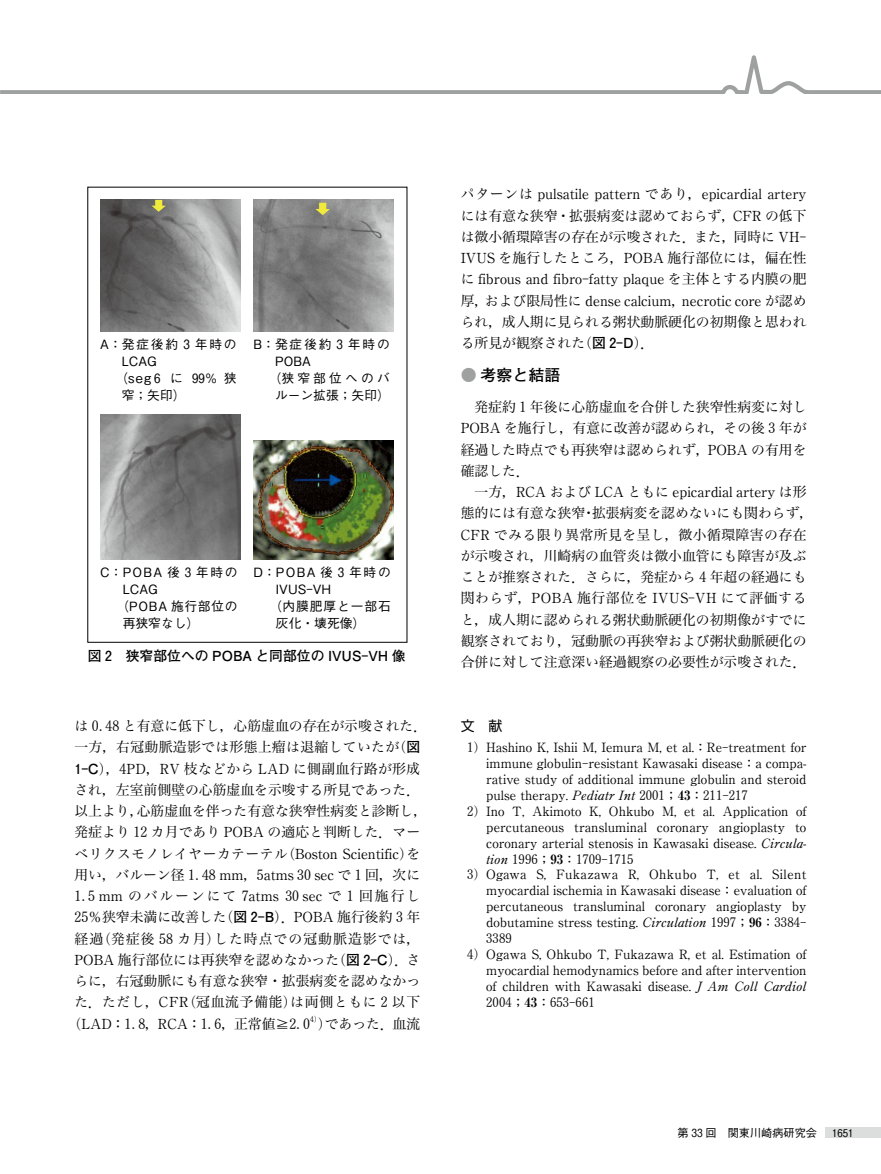
<style>
.page{position:relative;width:881px;height:1174px;background:#fff}
.page>*{position:absolute;margin:0;border:0;box-sizing:border-box;transform-origin:0 0}
.t1{font:700 15.9px "Futo Go B101 Pr 5";color:#000}
.t2{font:13.8px/21.3px "Hira Min Pro W3";color:#000}
.t3{font:13.8px/21.3px "Ryumin Pr 5";color:#000}
.t4{font:700 13.8px "Futo Go B101 Pr 5";color:#000}
.t5{font:13.8px "Tsuku Min Pro R";color:#000}
.t6{font:13.8px "Shin Go Pr 5";color:#000}
.t7{font:12.75px/15.9px "Ryumin Pr 5";color:#000;text-align:justify}
.t8{font:500 12.75px/17px "Gothic BBB Pr 5";letter-spacing:.07em;color:#000}
.t9{font:12.75px "Tsuku Min Pro R";color:#000}
.t10{font:500 12.75px/17px "Gothic BBB Pr 5";letter-spacing:.145em;color:#000}
.t11{font:500 12.75px/17px "Gothic BBB Pr 5";letter-spacing:.09em;color:#000}
.t12{font:500 11.1px "Gothic BBB Pr 5";color:#000}
.t13{font:500 10.65px "Gothic BBB Pr 5";color:#000}
.t14{font:7.65px "Tsuku Min Pro R";color:#000}
.s1{font-family:"Hira Min Pro W3";font-weight:400}
.s2{font-family:"Tsuku Min Pro R"}
.s3{font-family:"Ryumin Pr 5"}
.s4{font-family:"Futo Go B101 Pr 5";font-weight:700}
.s5{font-family:"Hira Min Pro W3"}
.s6{color:#9fa0a0}
.s7{font-family:"Ryumin Pr 5 Regular."}
.s8{font-weight:700;font-stretch:expanded}
.s9{font-family:"Ryumin Pr 5";font-weight:700;font-stretch:expanded}
</style>
<div class="page">
<div style="left:825px;top:1127px;width:55px;height:10px;background:#dcdddd"></div>
<svg style="left:0;top:55px;width:880px;height:39px"></svg>
<img style="left:100px;top:200px;width:141px;height:132px">
<svg style="left:151px;top:200px;width:15px;height:12px"></svg>
<img style="left:253px;top:200px;width:141px;height:132px">
<svg style="left:315px;top:203px;width:15px;height:12px"></svg>
<img style="left:100px;top:415px;width:141px;height:144px">
<img style="left:253px;top:440px;width:141px;height:119px">
<p class="t11" style="left:122px;top:336px;width:116px;text-indent:-21px">A<span class="s1">：</span>発症後約 3 年時の<br>LCAG<br>(seg 6 に 99％狭窄<span class="s1">；</span>矢印)</p>
<p class="t10" style="left:275px;top:336px;width:116px;text-indent:-21px">B<span class="s1">：</span>発症後約 3 年時の<br>POBA<br>(狭窄部位へのバルーン拡張<span class="s1">；</span>矢印)</p>
<p class="t8" style="left:123px;top:564px;width:116px;text-indent:-22px">C<span class="s1">：</span>POBA 後 3 年時の<br>LCAG<br>(POBA 施行部位の再狭窄なし)</p>
<p class="t8" style="left:276px;top:564px;width:116px;text-indent:-22px">D<span class="s1">：</span>POBA 後 3 年時の<br>IVUS-VH<br>(内膜肥厚と一部石灰化・壊死像)</p>
<p class="t4" style="left:88px;top:649px;width:319px">図 2 狭窄部位への POBA と同部位の IVUS-VH 像</p>
<p class="t2" style="left:74px;top:716px;width:354px">は <span class="s2">0.48</span> と有意に低下し，心筋虚血の存在が示唆された．一方，右冠動脈造影では形態上瘤は退縮していたが<span class="s3">(</span><span class="s4">図<br>1-C</span><span class="s3">)</span>，<span class="s2">4</span><span class="s3">PD</span>，<span class="s3">RV</span> 枝などから <span class="s3">LAD</span> に側副血行路が形成され，左室前側壁の心筋虚血を示唆する所見であった．以上より，心筋虚血を伴った有意な狭窄性病変と診断し，発症より <span class="s2">12</span> カ月であり <span class="s3">POBA</span> の適応と判断した．マー</p>
<p class="t3" style="left:74px;top:843px;width:347px"><span class="s5">ベリクスモノレイヤーカテーテル</span>(Boston Scientific)<span class="s5">を</span></p>
<p class="t2" style="left:74px;top:865px;width:347px;text-align:justify">用い，バルーン径 <span class="s2">1.48</span> <span class="s3">mm</span>，<span class="s2">5</span><span class="s3">atms</span> <span class="s2">30</span> <span class="s3">sec</span> で <span class="s2">1</span> 回，次に<span class="s2">1.5</span> <span class="s3">mm</span> のバルーンにて <span class="s2">7</span><span class="s3">atms</span> <span class="s2">30</span> <span class="s3">sec</span> で <span class="s2">1</span> 回施行し<span class="s2">25</span><span class="s3">％</span>狭窄未満に改善した<span class="s3">(</span><span class="s4">図 2-B</span><span class="s3">)</span>．<span class="s3">POBA</span> 施行後約 <span class="s2">3</span> 年経過<span class="s3">(</span>発症後 <span class="s2">58</span> カ月<span class="s3">)</span>した時点での冠動脈造影では，<span class="s3">POBA</span> 施行部位には再狭窄を認めなかった<span class="s3">(</span><span class="s4">図 2-C</span><span class="s3">)</span>．さらに，右冠動脈にも有意な狭窄・拡張病変を認めなかった．ただし，<span class="s3">CFR(</span>冠血流予備能<span class="s3">)</span>は両側ともに <span class="s2">2</span> 以下</p>
<p class="t5" style="left:74px;top:1015px;width:237px"><span class="s3">(LAD</span><span class="s5">：</span>1.8<span class="s5">，</span><span class="s3">RCA</span><span class="s5">：</span>1.6<span class="s5">，正常値</span><span class="s3">≧</span>2.0</p>
<p class="t14" style="left:310px;top:1014px;width:9px">4<span class="s3">)</span></p>
<p class="t2" style="left:317px;top:1014px;width:104px"><span class="s3">)</span>であった．血流</p>
<p class="t3" style="left:460px;top:184px;width:347px"><span class="s5">パターンは</span> pulsatile pattern <span class="s5">であり，</span>epicardial artery</p>
<p class="t2" style="left:460px;top:206px;width:347px;text-align:justify">には有意な狭窄・拡張病変は認めておらず，<span class="s3">CFR</span> の低下は微小循環障害の存在が示唆された．また，同時に <span class="s3">VH-IVUS</span> を施行したところ，<span class="s3">POBA</span> 施行部位には，偏在性</p>
<p class="t3" style="left:460px;top:269px;width:347px"><span class="s5">に</span> fibrous and fibro-fatty plaque <span class="s5">を主体とする内膜の肥厚，および限局性に</span> dense calcium<span class="s5">，</span>necrotic core <span class="s5">が認め</span></p>
<p class="t2" style="left:460px;top:312px;width:347px">られ，成人期に見られる粥状動脈硬化の初期像と思われる所見が観察された<span class="s3">(</span><span class="s4">図 2-D</span><span class="s3">)</span>．</p>
<p class="t1" style="left:460px;top:367px;width:101px"><span class="s6">●</span> 考察と結語</p>
<p class="t2" style="left:460px;top:398px;width:347px;text-align:justify;text-indent:14px">発症約 <span class="s2">1</span> 年後に心筋虚血を合併した狭窄性病変に対し<span class="s3">POBA</span> を施行し，有意に改善が認められ，その後 <span class="s2">3</span> 年が経過した時点でも再狭窄は認められず，<span class="s3">POBA</span> の有用を確認した．</p>
<p class="t3" style="left:474px;top:481px;width:333px"><span class="s5">一方，</span>RCA <span class="s5">および</span> LCA <span class="s5">ともに</span> epicardial artery <span class="s5">は形</span></p>
<p class="t2" style="left:460px;top:504px;width:354px">態的には有意な狭窄・拡張病変を認めないにも関わらず，<br><span class="s3">CFR</span> でみる限り異常所見を呈し，微小循環障害の存在が示唆され，川崎病の血管炎は微小血管にも障害が及ぶことが推察された．さらに，発症から <span class="s2">4</span> 年超の経過にも関わらず，<span class="s3">POBA</span> 施行部位を <span class="s3">IVUS-VH</span> にて評価すると，成人期に認められる粥状動脈硬化の初期像がすでに観察されており，冠動脈の再狭窄および粥状動脈硬化の合併に対して注意深い経過観察の必要性が示唆された．</p>
<p class="t6" style="left:460px;top:719px;width:43px">文 献</p>
<p class="t7" style="left:486px;top:739px;width:321px;text-indent:-19px"><span class="s2">1</span>) Hashino K, Ishii M, Iemura M, et al.<span class="s5">：</span>Re-treatment for immune globulin-resistant Kawasaki disease<span class="s5">：</span>a compa&shy;rative study of additional immune globulin and steroid pulse therapy. <span class="s7">Pediatr Int</span> <span class="s2">2001</span><span class="s5">；</span><span class="s8">43</span><span class="s5">：</span><span class="s2">211</span>-<span class="s2">217</span></p>
<p class="t7" style="left:486px;top:803px;width:321px;text-indent:-19px"><span class="s2">2</span>) Ino T, Akimoto K, Ohkubo M, et al. Application of percutaneous transluminal coronary angioplasty to coronary arterial stenosis in Kawasaki disease. <span class="s7">Circula</span>-</p>
<p class="t9" style="left:486px;top:851px;width:149px"><span class="s7">tion</span> 1996<span class="s5">；</span><span class="s9">93</span><span class="s5">：</span>1709<span class="s3">-</span>1715</p>
<p class="t7" style="left:486px;top:867px;width:322px;text-indent:-19px"><span class="s2">3</span>) Ogawa S, Fukazawa R, Ohkubo T, et al. Silent myocardial ischemia in Kawasaki disease<span class="s5">：</span>evaluation of percutaneous transluminal coronary angioplasty by dobutamine stress testing. <span class="s7">Circulation</span> <span class="s2">1997</span><span class="s5">；</span><span class="s8">96</span><span class="s5">：</span><span class="s2">3384</span>-</p>
<p class="t9" style="left:486px;top:931px;width:27px">3389</p>
<p class="t7" style="left:486px;top:947px;width:321px;text-indent:-19px"><span class="s2">4</span>) Ogawa S, Ohkubo T, Fukazawa R, et al. Estimation of myocardial hemodynamics before and after intervention of children with Kawasaki disease. <span class="s7">J Am Coll Cardiol</span></p>
<p class="t9" style="left:486px;top:995px;width:110px">2004<span class="s5">；</span><span class="s9">43</span><span class="s5">：</span>653<span class="s3">-</span>661</p>
<p class="t12" style="left:677px;top:1127px;width:141px">第 33 回 関東川崎病研究会</p>
<p class="t13" style="left:831px;top:1127px;width:23px">1651</p>
</div>
